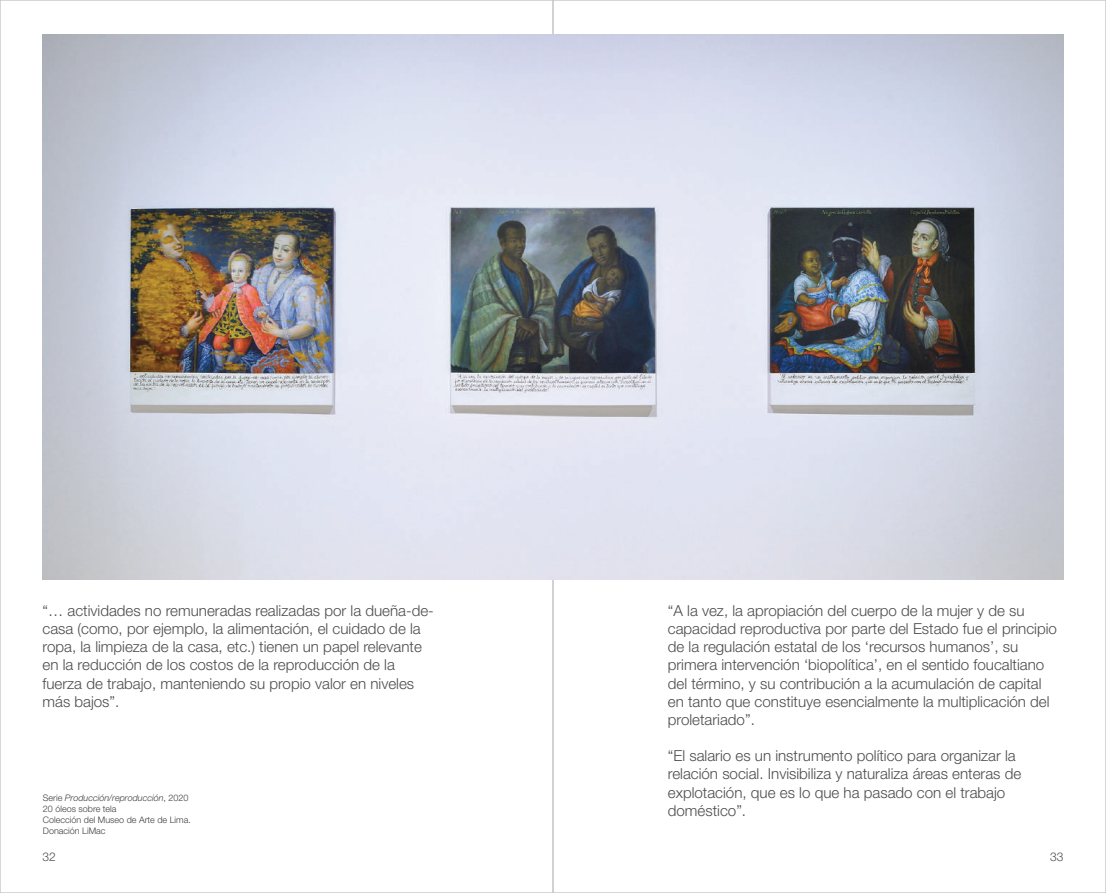
<style>
.page{position:relative;width:1106px;height:893px;background:#fff}
.page>*{position:absolute;margin:0;border:0;box-sizing:border-box;transform-origin:0 0}
.t1{font:300 15.15px/18.1px "Helvetica Neue LT Std";color:#4b4c4d}
.t2{font:300 12px "Helvetica Neue LT Std";color:#4b4c4d}
.t3{font:300 9px/10.8px "Helvetica Neue LT Std";color:#3e3e3f}
.s1{font-style:italic}
</style>
<div class="page">
<img style="left:43px;top:34px;width:1020px;height:545px">
<p class="t1" style="left:43px;top:601px;width:393px">“… actividades no remuneradas realizadas por la dueña-de&shy;casa (como, por ejemplo, la alimentación, el cuidado de la ropa, la limpieza de la casa, etc.) tienen un papel relevante en la reducción de los costos de la reproducción de la fuerza de trabajo, manteniendo su propio valor en niveles más bajos”.</p>
<p class="t1" style="left:668px;top:601px;width:390px">“A la vez, la apropiación del cuerpo de la mujer y de su capacidad reproductiva por parte del Estado fue el principio de la regulación estatal de los ‘recursos humanos’, su primera intervención ‘biopolítica’, en el sentido foucaltiano del término, y su contribución a la acumulación de capital en tanto que constituye esencialmente la multiplicación del proletariado”.</p>
<p class="t1" style="left:668px;top:746px;width:355px">“El salario es un instrumento político para organizar la relación social. Invisibiliza y naturaliza áreas enteras de explotación, que es lo que ha pasado con el trabajo doméstico”.</p>
<p class="t3" style="left:43px;top:792px;width:150px">Serie <span class="s1">Producción/reproducción</span>, 2020<br>20 óleos sobre tela<br>Colección del Museo de Arte de Lima.<br>Donación LiMac</p>
<p class="t2" style="left:43px;top:849px;width:15px">32</p>
<p class="t2" style="left:1050px;top:849px;width:15px">33</p>
</div>
